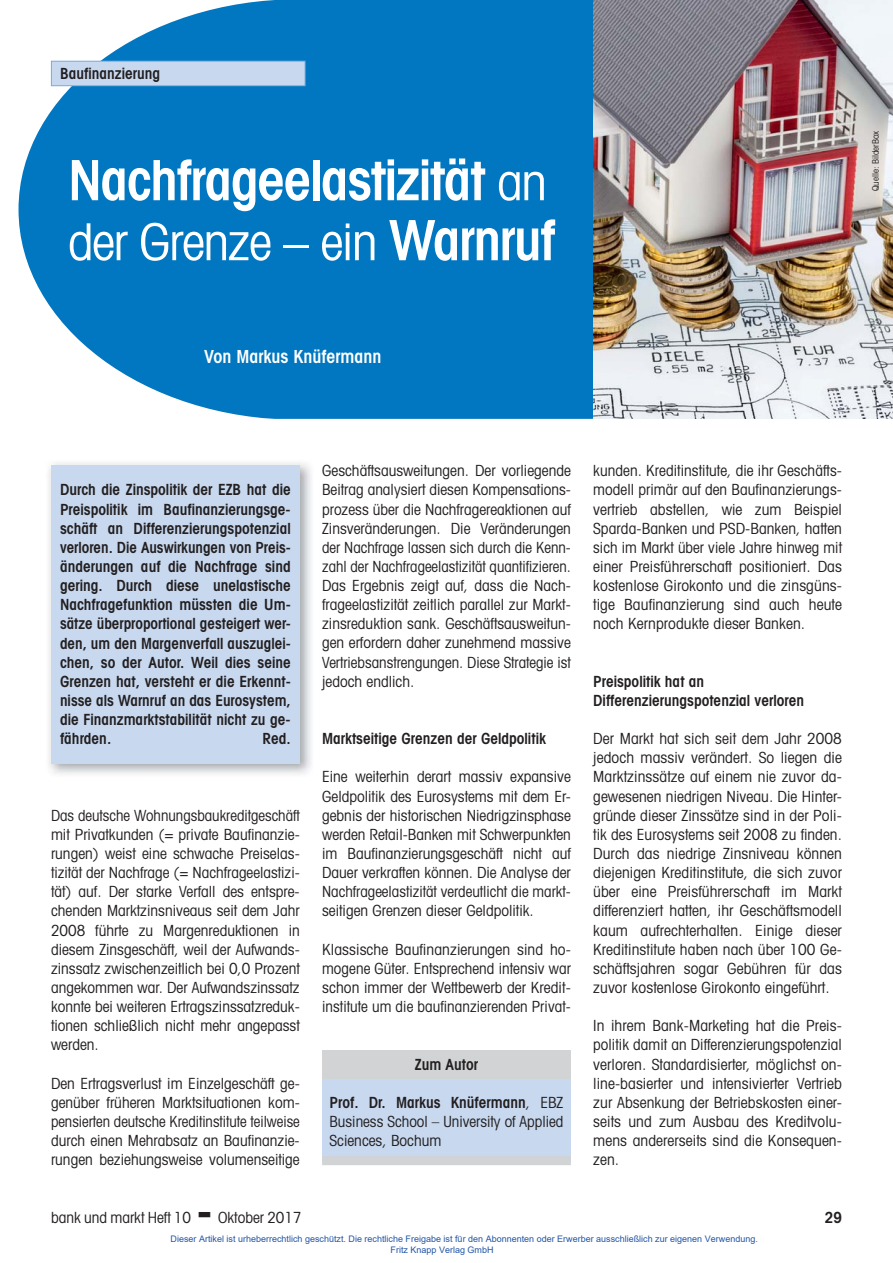
<style>
.page{position:relative;width:893px;height:1263px;background:#fff}
.page>*{position:absolute;margin:0;border:0;box-sizing:border-box;transform-origin:0 0}
.t1{font:600 condensed 55.5px "Avant Garde";letter-spacing:-.025em;color:#fff}
.t2{font:condensed 51px/60px "Avant Garde";letter-spacing:-.025em;color:#fff}
.t3{font:600 condensed 18px "Avant Garde";color:#fff}
.t4{font:condensed 15.3px/19.2px "Avant Garde";color:#231f20;text-align:justify}
.t5{font:600 condensed 15.3px/19.2px "Avant Garde";color:#231f20}
.t6{font:9px/10.8px "Arial";color:#2256a6}
.t7{font:condensed 9px "Avant Garde";color:#231f20}
.t8{font:5.25px "European Pi One";color:#231f20;scale:2.2 1}
.s1{font-weight:400;font-size:51px}
.s2{font-weight:600;font-size:55.5px}
.s3{font-weight:600}
</style>
<div class="page">
<svg style="left:19px;top:0;width:574px;height:419px;fill:#0077c0"></svg>
<div style="left:51px;top:61px;width:254px;height:25px;background:#c7d8ef"></div>
<div style="left:51px;top:61px;width:254px;height:25px;border:1px solid #7babdc"></div>
<img style="left:593px;top:0;width:300px;height:419px">
<img style="left:48px;top:463px;width:264px;height:312px">
<div style="left:51px;top:465px;width:249px;height:298px;background:#c7d8ef"></div>
<div style="left:322px;top:1072px;width:249px;height:90px;background:#c7d8ef"></div>
<div style="left:322px;top:1050px;width:249px;height:28px;background:#d1d3d4"></div>
<div style="left:322px;top:1156px;width:249px;height:9px;background:#d1d3d4"></div>
<p class="t5" style="left:60px;top:66px;width:101px">Baufinanzierung</p>
<h1 class="t1" style="left:68px;top:160px;width:480px">Nachfrageelastizität <span class="s1">an</span></h1>
<h2 class="t2" style="left:68px;top:217px;width:489px">der Grenze – ein <span class="s2">Warnruf</span></h2>
<h2 class="t2" style="left:90px;top:161px;width:412px"><span class="s2">Frauen</span> im Banking – die <span class="s2">Quote</span> kommt</h2>
<p class="t3" style="left:164px;top:343px;width:150px">Von Jörg Wittenberg</p>
<p class="t3" style="left:204px;top:350px;width:179px">Von Markus Knüfermann</p>
<p class="t7" style="left:872px;top:191px;width:62px;rotate:-90deg">Quelle: BilderBox</p>
<p class="t5" style="left:60px;top:482px;width:232px;text-align:justify">Durch die Zinspolitik der EZB hat die Preispolitik im Baufinanzierungsge&shy;schäft an Differenzierungspotenzial verloren. Die Auswirkungen von Preis&shy;änderungen auf die Nachfrage sind gering. Durch diese unelastische Nachfragefunktion müssten die Um&shy;sätze überproportional gesteigert wer&shy;den, um den Margenverfall auszuglei&shy;chen, so der Autor. Weil dies seine Grenzen hat, versteht er die Erkennt&shy;nisse als Warnruf an das Eurosystem, die Finanzmarktstabilität nicht zu ge&shy;fährden.</p>
<p class="t5" style="left:263px;top:730px;width:30px">Red.</p>
<p class="t4" style="left:51px;top:807px;width:250px">Das deutsche Wohnungsbaukreditgeschäft mit Privatkunden (= private Baufinanzie&shy;rungen) weist eine schwache Preiselas&shy;tizität der Nachfrage (= Nachfrageelastizi&shy;tät) auf. Der starke Verfall des entspre&shy;chenden Marktzinsniveaus seit dem Jahr 2008 führte zu Margenreduktionen in diesem Zinsgeschäft, weil der Aufwands&shy;zinssatz zwischenzeitlich bei 0,0 Prozent angekommen war. Der Aufwandszinssatz konnte bei weiteren Ertragszinssatzreduk&shy;tionen schließlich nicht mehr angepasst werden.</p>
<p class="t4" style="left:51px;top:1075px;width:250px">Den Ertragsverlust im Einzelgeschäft ge&shy;genüber früheren Marktsituationen kom&shy;pensierten deutsche Kreditinstitute teil weise durch einen Mehrabsatz an Baufinanzie&shy;rungen beziehungsweise volumenseitige</p>
<p class="t4" style="left:322px;top:463px;width:250px">Geschäftsausweitungen. Der vorliegende Beitrag analysiert diesen Kompensations&shy;prozess über die Nachfragereaktionen auf Zinsveränderungen. Die Veränderungen der Nachfrage lassen sich durch die Kenn&shy;zahl der Nachfrageelastizität quantifizieren.<br>Das Ergebnis zeigt auf, dass die Nach&shy;frageelastizität zeitlich parallel zur Markt&shy;zinsreduktion sank. Geschäftsausweitun&shy;gen erfordern daher zunehmend massive Vertriebsanstrengungen. Diese Strategie ist jedoch endlich.</p>
<p class="t5" style="left:322px;top:730px;width:225px">Marktseitige Grenzen der Geldpolitik</p>
<p class="t4" style="left:322px;top:769px;width:250px">Eine weiterhin derart massiv expansive Geldpolitik des Eurosystems mit dem Er&shy;gebnis der historischen Niedrigzinsphase werden Retail-Banken mit Schwerpunkten im Baufinanzierungsgeschäft nicht auf Dauer verkraften können. Die Analyse der Nachfrageelastizität verdeutlicht die markt&shy;seitigen Grenzen dieser Geldpolitik.</p>
<p class="t4" style="left:322px;top:941px;width:250px">Klassische Baufinanzierungen sind ho&shy;mogene Güter. Entsprechend intensiv war schon immer der Wettbewerb der Kredit&shy;institute um die baufinanzierenden Privat-</p>
<p class="t5" style="left:415px;top:1056px;width:65px">Zum Autor</p>
<p class="t4" style="left:330px;top:1094px;width:235px"><span class="s3">Prof. Dr. Markus Knüfermann</span>, EBZ Business School – University of Applied Sciences, Bochum</p>
<p class="t4" style="left:593px;top:463px;width:250px">kunden. Kreditinstitute, die ihr Geschäfts&shy;modell primär auf den Baufinanzierungs&shy;vertrieb abstellen, wie zum Beispiel Sparda-Banken und PSD-Banken, hatten sich im Markt über viele Jahre hinweg mit einer Preisführerschaft positioniert. Das kostenlose Girokonto und die zinsgüns&shy;tige Baufinanzierung sind auch heute noch Kernprodukte dieser Banken.</p>
<p class="t5" style="left:593px;top:673px;width:212px">Preispolitik hat an<br>Differenzierungspotenzial verloren</p>
<p class="t4" style="left:593px;top:730px;width:250px">Der Markt hat sich seit dem Jahr 2008 jedoch massiv verändert. So liegen die Marktzinssätze auf einem nie zuvor da&shy;gewesenen niedrigen Niveau. Die Hinter&shy;gründe dieser Zinssätze sind in der Poli&shy;tik des Eurosystems seit 2008 zu finden.<br>Durch das niedrige Zinsniveau können diejenigen Kreditinstitute, die sich zuvor über eine Preisführerschaft im Markt differenziert hatten, ihr Geschäftsmodell kaum aufrechterhalten. Einige dieser Kreditinstitute haben nach über 100 Ge&shy;schäftsjahren sogar Gebühren für das zuvor kostenlose Girokonto eingeführt.</p>
<p class="t4" style="left:593px;top:1017px;width:250px">In ihrem Bank-Marketing hat die Preis&shy;politik damit an Differenzierungspoten zial verloren. Standardisierter, möglichst on&shy;line-basierter und intensivierter Vertrieb zur Absenkung der Betriebskosten einer&shy;seits und zum Ausbau des Kreditvolu&shy;mens andererseits sind die Konsequen&shy;zen.</p>
<p class="t4" style="left:51px;top:1209px;width:142px">bank und markt Heft 10</p>
<p class="t8" style="left:199px;top:1211px;width:7px">-</p>
<p class="t4" style="left:218px;top:1209px;width:85px">Oktober 2017</p>
<p class="t5" style="left:825px;top:1209px;width:19px">29</p>
<p class="t6" style="left:391px;top:1233px;width:369px;text-indent:-220px">Dieser Artikel ist urheberrechtlich geschützt. Die rechtliche Freigabe ist für den Abonnenten oder Erwerber ausschließlich zur eigenen Verwendung.<br>Fritz Knapp Verlag GmbH</p>
</div>
